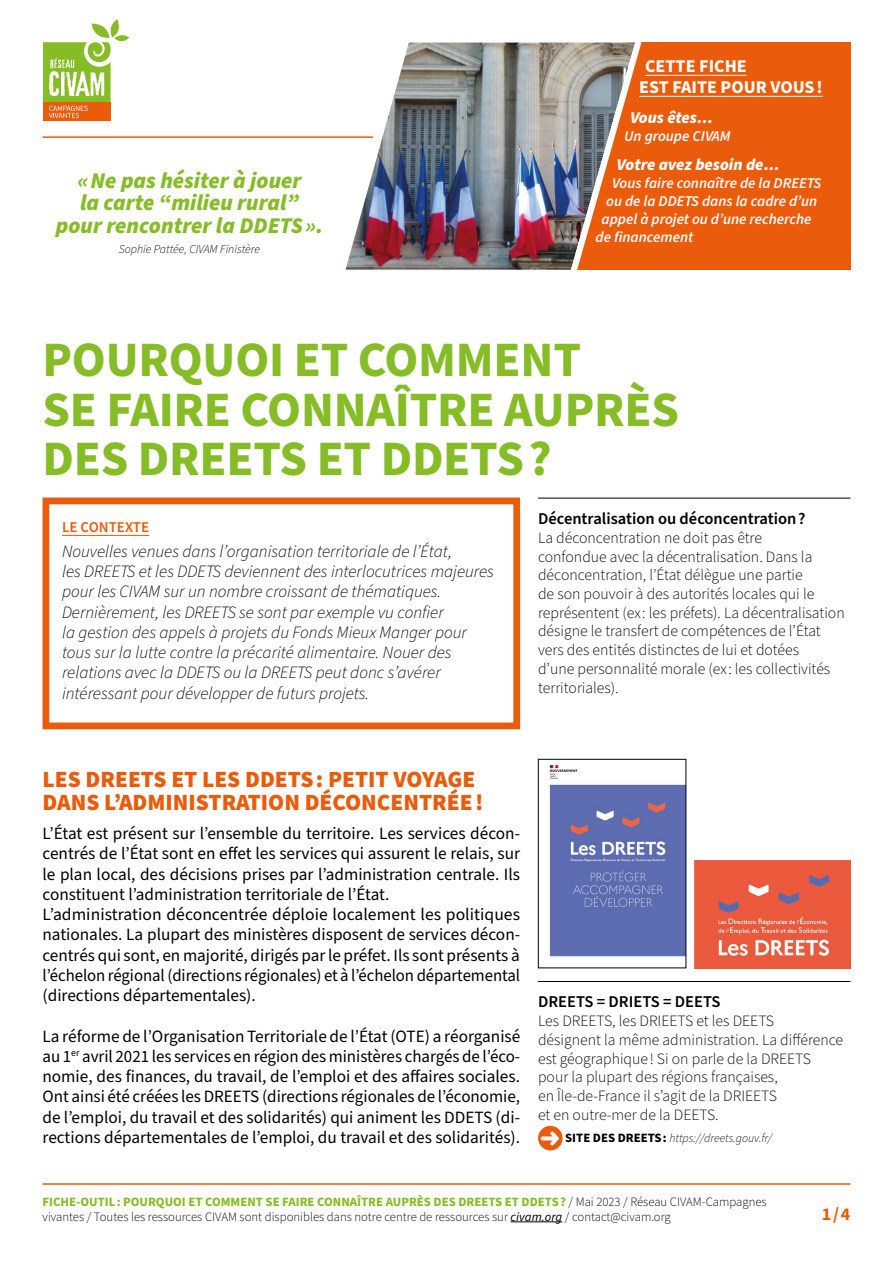
<style>
.page{position:relative;width:893px;height:1263px;background:#fff}
.page>*{position:absolute;margin:0;border:0;box-sizing:border-box;transform-origin:0 0}
.t1{font:700 49.5px/49.5px "Source Sans Pro";letter-spacing:-.005em;color:#86bc25}
.t2{font:900 23.25px/23.2px "Source Sans Pro";color:#ea5b0b}
.t3{font:italic 900 22.5px/22.5px "Source Sans Pro";color:#86bc25;text-align:center}
.t4{font:700 18px/21px "Source Sans Pro";color:#fff}
.t5{font:18px "Source Sans Variable";color:#ea5b0b}
.t6{font:17.25px/20.2px "Source Sans Pro";color:#000}
.t7{font:italic 300 17.25px/20.2px "Source Sans Pro";color:#000}
.t8{font:600 16.5px "Source Sans Pro";color:#000}
.t9{font:italic 900 16.5px "Source Sans Pro";color:#fff}
.t10{font:300 15.75px/18.8px "Source Sans Pro";color:#000}
.t11{font:italic 600 15px "Source Sans Pro";color:#fff}
.t12{font:600 15px "Source Sans Pro";color:#ea5b0b}
.t13{font:300 12.75px/15px "Source Sans Pro";color:#000}
.t14{font:italic 300 12px "Source Sans Pro";color:#000}
.s1{font-weight:700;font-style:normal;font-size:12.75px}
.s2{font-weight:700;color:#86bc25}
.s3{font-weight:400;font-style:italic}
</style>
<div class="page">
<hr style="left:43px;top:1183px;width:807px;height:2px;background:#ea5b0b">
<hr style="left:511px;top:1221px;width:51px;height:1px;background:#000">
<hr style="left:62px;top:535px;width:87px;height:1px;background:#ea5b0b">
<div style="left:43px;top:497px;width:477px;height:232px;border:7px solid #ea5b0b"></div>
<hr style="left:538px;top:498px;width:312px;height:1px;background:#000">
<hr style="left:538px;top:981px;width:312px;height:1px;background:#000">
<div style="left:538px;top:1126px;width:25px;height:24px;background:#ea5b0b;border-radius:50%"></div>
<svg style="left:541px;top:1131px;width:18px;height:14px"></svg>
<svg style="left:538px;top:759px;width:148px;height:209px"></svg>
<img style="left:694px;top:861px;width:156px;height:107px">
<div style="left:520px;top:43px;width:330px;height:227px;background:#ea5b0b"></div>
<img style="left:409px;top:42px;width:238px;height:228px">
<hr style="left:645px;top:75px;width:102px;height:1px;background:#fff">
<hr style="left:639px;top:96px;width:184px;height:1px;background:#fff">
<img style="left:345px;top:43px;width:64px;height:227px">
<div style="left:43px;top:102px;width:68px;height:19px;background:#ea5b0b"></div>
<svg style="left:43px;top:19px;width:86px;height:99px"></svg>
<hr style="left:43px;top:136px;width:330px;height:2px;background:#ea5b0b">
<h3 class="t3" style="left:56px;top:170px;width:269px">« Ne pas hésiter à jouer<br>la carte “milieu rural” pour rencontrer la DDETS ».</h3>
<p class="t14" style="left:119px;top:241px;width:143px">Sophie Pattée, CIVAM Finistère</p>
<p class="t4" style="left:639px;top:56px;width:185px;text-indent:6px">CETTE FICHE<br>EST FAITE POUR VOUS !</p>
<p class="t9" style="left:630px;top:106px;width:84px">Vous êtes…</p>
<p class="t11" style="left:624px;top:126px;width:108px">Un groupe CIVAM</p>
<p class="t9" style="left:617px;top:153px;width:164px">Votre avez besoin de…</p>
<p class="t11" style="left:612px;top:173px;width:211px">Vous faire connaître de la DREETS</p>
<p class="t11" style="left:606px;top:191px;width:213px">ou de la DDETS dans la cadre d’un</p>
<p class="t11" style="left:602px;top:209px;width:211px">appel à projet ou d’une recherche</p>
<p class="t11" style="left:596px;top:227px;width:99px">de financement</p>
<h1 class="t1" style="left:43px;top:336px;width:638px">POURQUOI ET COMMENT<br>SE FAIRE CONNAÎTRE AUPRÈS<br>DES DREETS ET DDETS ?</h1>
<p class="t8" style="left:538px;top:507px;width:269px">Décentralisation ou déconcentration ?</p>
<p class="t10" style="left:538px;top:529px;width:308px">La déconcentration ne doit pas être<br>confondue avec la décentralisation. Dans la déconcentration, l’État délègue une partie<br>de son pouvoir à des autorités locales qui le représentent (ex : les préfets). La décentralisation désigne le transfert de compétences de l’État vers des entités distinctes de lui et dotées<br>d’une personnalité morale (ex : les collectivités territoriales).</p>
<p class="t12" style="left:62px;top:517px;width:89px">LE CONTEXTE</p>
<p class="t7" style="left:62px;top:542px;width:433px">Nouvelles venues dans l’organisation territoriale de l’État,<br>les DREETS et les DDETS deviennent des interlocutrices majeures pour les CIVAM sur un nombre croissant de thématiques.<br>Dernièrement, les DREETS se sont par exemple vu confier<br>la gestion des appels à projets du Fonds Mieux Manger pour tous sur la lutte contre la précarité alimentaire. Nouer des relations avec la DDETS ou la DREETS peut donc s’avérer intéressant pour développer de futurs projets.</p>
<h2 class="t2" style="left:43px;top:768px;width:442px">LES DREETS ET LES DDETS : PETIT VOYAGE<br>DANS L’ADMINISTRATION DÉCONCENTRÉE !</h2>
<p class="t6" style="left:43px;top:824px;width:479px">L’État est présent sur l’ensemble du territoire. Les services décon&shy;centrés de l’État sont en effet les services qui assurent le relais, sur le plan local, des décisions prises par l’administration centrale. Ils constituent l’administration territoriale de l’État.<br>L’administration déconcentrée déploie localement les politiques nationales. La plupart des ministères disposent de services décon&shy;centrés qui sont, en majorité, dirigés par le préfet. Ils sont présents à l’échelon régional (directions régionales) et à l’échelon départemental (directions départementales).</p>
<p class="t6" style="left:43px;top:1026px;width:479px;text-align:justify">La réforme de l’Organisation Territoriale de l’État (OTE) a réorganisé au 1<sup>er</sup> avril 2021 les services en région des ministères chargés de l’éco&shy;nomie, des finances, du travail, de l’emploi et des affaires sociales.<br>Ont ainsi été créées les DREETS (directions régionales de l’économie, de l’emploi, du travail et des solidarités) qui animent les DDETS (di&shy;rections départementales de l’emploi, du travail et des solidarités).</p>
<p class="t8" style="left:538px;top:991px;width:184px">DREETS = DRIETS = DEETS</p>
<p class="t10" style="left:538px;top:1012px;width:307px">Les DREETS, les DRIEETS et les DEETS<br>désignent la même administration. La différence est géographique ! Si on parle de la DREETS pour la plupart des régions françaises,<br>en Île-de-France il s’agit de la DRIEETS<br>et en outre-mer de la DEETS.</p>
<p class="t14" style="left:565px;top:1130px;width:208px"><span class="s1">SITE DES DREETS :</span> https://dreets.gouv.fr/</p>
<p class="t13" style="left:43px;top:1194px;width:726px"><span class="s2">FICHE-OUTIL : POURQUOI ET COMMENT SE FAIRE CONNAÎTRE AUPRÈS DES DREETS ET DDETS ?</span> / Mai 2023 / Réseau CIVAM-Campagnes vivantes / Toutes les ressources CIVAM sont disponibles dans notre centre de ressources sur <span class="s3">civam.org</span> / contact@civam.org</p>
<p class="t5" style="left:822px;top:1203px;width:30px">1 / 4</p>
</div>
